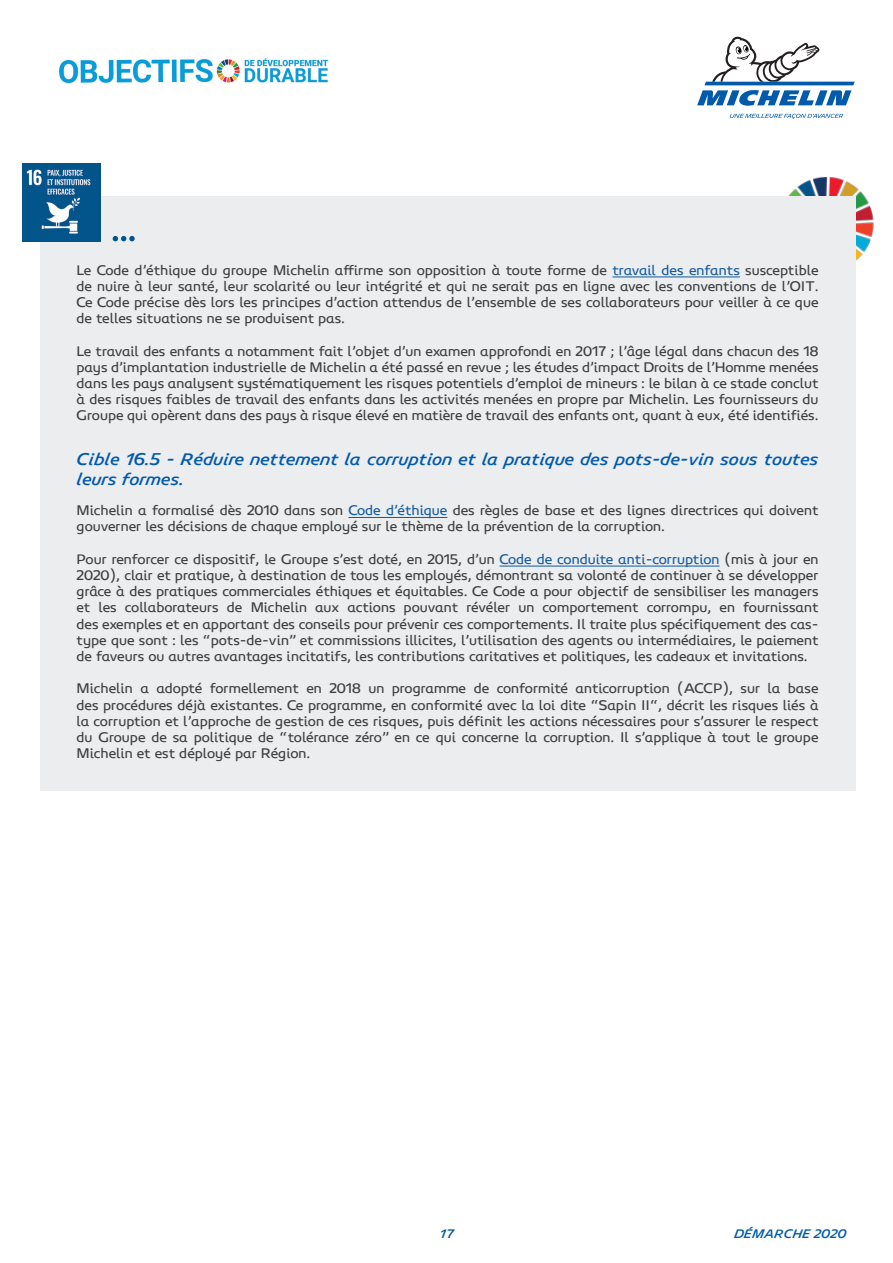
<style>
.page{position:relative;width:893px;height:1263px;background:#fff}
.page>*{position:absolute;margin:0;border:0;box-sizing:border-box;transform-origin:0 0}
.t1{font:italic 500 16.5px/19.8px "Michelin Unit Text";color:#015aaa}
.t2{font:13.5px/16.2px "Michelin Unit Text";color:#3e3e3f;text-align:justify}
.t3{font:italic 500 12px "Michelin Unit Text";color:#015aaa}
.s1{color:#175d9e}
</style>
<div class="page">
<svg style="left:730px;top:114px;width:113px;height:5px"></svg>
<svg style="left:697px;top:37px;width:158px;height:69px"></svg>
<img style="left:59px;top:58px;width:269px;height:26px">
<img style="left:788px;top:176px;width:86px;height:98px">
<div style="left:40px;top:196px;width:815px;height:594px;background:#ebedef"></div>
<img style="left:23px;top:163px;width:78px;height:78px">
<hr style="left:612px;top:276px;width:128px;height:1px;background:#175d9e">
<svg style="left:113px;top:236px;width:22px;height:5px"></svg>
<hr style="left:348px;top:517px;width:99px;height:1px;background:#175d9e">
<hr style="left:500px;top:565px;width:220px;height:2px;background:#175d9e">
<p class="t2" style="left:77px;top:262px;width:743px">Le Code d’éthique du groupe Michelin affirme son opposition à toute forme de <span class="s1">travail des enfants</span> susceptible de nuire à leur santé, leur scolarité ou leur intégrité et qui ne serait pas en ligne avec les conventions de l’OIT.<br>Ce Code précise dès lors les principes d’action attendus de l’ensemble de ses collaborateurs pour veiller à ce que de telles situations ne se produisent pas.</p>
<p class="t2" style="left:77px;top:343px;width:743px">Le travail des enfants a notamment fait l’objet d’un examen approfondi en 2017 ; l’âge légal dans chacun des 18 pays d’implantation industrielle de Michelin a été passé en revue ; les études d’impact Droits de l’Homme menées dans les pays analysent systématiquement les risques potentiels d’emploi de mineurs : le bilan à ce stade conclut à des risques faibles de travail des enfants dans les activités menées en propre par Michelin. Les fournisseurs du Groupe qui opèrent dans des pays à risque élevé en matière de travail des enfants ont, quant à eux, été identifiés.</p>
<p class="t1" style="left:77px;top:449px;width:743px">Cible 16.5 - Réduire nettement la corruption et la pratique des pots-de-vin sous toutes leurs formes.</p>
<p class="t2" style="left:77px;top:502px;width:743px">Michelin a formalisé dès 2010 dans son <span class="s1">Code d’éthique</span> des règles de base et des lignes directrices qui doivent gouverner les décisions de chaque employé sur le thème de la prévention de la corruption.</p>
<p class="t2" style="left:77px;top:551px;width:743px">Pour renforcer ce dispositif, le Groupe s’est doté, en 2015, d’un <span class="s1">Code de conduite anti-corruption</span> (mis à jour en 2020), clair et pratique, à destination de tous les employés, démontrant sa volonté de continuer à se développer grâce à des pratiques commerciales éthiques et équitables. Ce Code a pour objectif de sensibiliser les managers et les collaborateurs de Michelin aux actions pouvant révéler un comportement corrompu, en fournissant des exemples et en apportant des conseils pour prévenir ces comportements. Il traite plus spécifiquement des cas&shy;type que sont : les “pots-de-vin” et commissions illicites, l’utilisation des agents ou intermédiaires, le paiement de faveurs ou autres avantages incitatifs, les contributions caritatives et politiques, les cadeaux et invitations.</p>
<p class="t2" style="left:77px;top:680px;width:743px">Michelin a adopté formellement en 2018 un programme de conformité anticorruption (ACCP), sur la base des procédures déjà existantes. Ce programme, en conformité avec la loi dite “Sapin II“, décrit les risques liés à la corruption et l’approche de gestion de ces risques, puis définit les actions nécessaires pour s’assurer le respect du Groupe de sa politique de “tolérance zéro” en ce qui concerne la corruption. Il s’applique à tout le groupe Michelin et est déployé par Région.</p>
<p class="t3" style="left:440px;top:1226px;width:15px">17</p>
<p class="t3" style="left:734px;top:1226px;width:114px">DÉMARCHE 2020</p>
</div>
